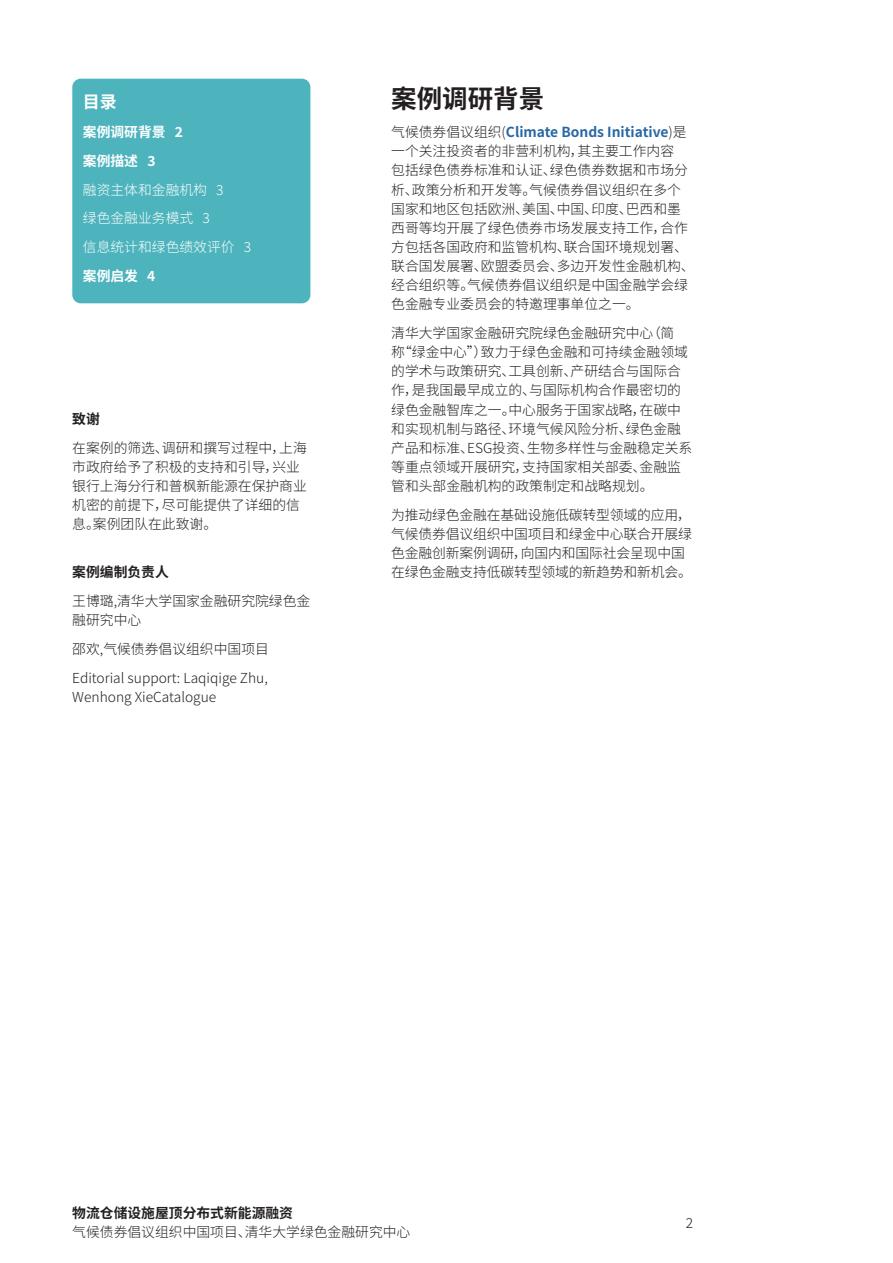
<style>
.page{position:relative;width:893px;height:1263px;background:#fff}
.page>*{position:absolute;margin:0;border:0;box-sizing:border-box;transform-origin:0 0}
.AA_Head{font:700 25.5px "Source Han Sans CN";color:#231f20}
.B_Head{font:700 16.95px "Source Han Sans CN";color:#fff}
._1_Body{font:300 13.8px/19.2px "Source Han Sans CN";color:#231f20}
._1_Body-2{font:300 13.8px "Source Han Sans CN";color:#fff}
.C_Head{font:700 13.8px "Source Han Sans CN";color:#231f20}
._1_Body-3{font:700 13.8px "Source Han Sans CN";color:#fff}
.s1{font-weight:700;color:#2767a4}
</style>
<div class="page">
<div style="left:72px;top:79px;width:238px;height:224px;background:#4db4bd;border-radius:9px"></div>
<p class="B_Head" style="left:83px;top:93px;width:36px">目录</p>
<p class="_1_Body-3" style="left:83px;top:124px;width:102px">案例调研背景 2</p>
<p class="_1_Body-3" style="left:83px;top:153px;width:74px">案例描述 3</p>
<p class="_1_Body-2" style="left:83px;top:182px;width:142px">融资主体和金融机构 3</p>
<p class="_1_Body-2" style="left:83px;top:210px;width:128px">绿色金融业务模式 3</p>
<p class="_1_Body-2" style="left:83px;top:239px;width:170px">信息统计和绿色绩效评价 3</p>
<p class="_1_Body-3" style="left:83px;top:268px;width:74px">案例启发 4</p>
<p class="C_Head" style="left:72px;top:411px;width:29px">致谢</p>
<p class="_1_Body" style="left:72px;top:438px;width:236px">在案例的筛选、调研和撰写过程中，上海市政府给予了积极的支持和引导，兴业银行上海分行和普枫新能源在保护商业机密的前提下，尽可能提供了详细的信息。案例团队在此致谢。</p>
<p class="C_Head" style="left:72px;top:564px;width:98px">案例编制负责人</p>
<p class="_1_Body" style="left:72px;top:592px;width:240px">王博璐,清华大学国家金融研究院绿色金融研究中心</p>
<p class="_1_Body" style="left:72px;top:639px;width:198px">邵欢,气候债券倡议组织中国项目</p>
<p class="_1_Body" style="left:72px;top:668px;width:197px">Editorial support: Laqiqige Zhu,<br>Wenhong XieCatalogue</p>
<p class="AA_Head" style="left:391px;top:85px;width:155px">案例调研背景</p>
<p class="_1_Body" style="left:391px;top:123px;width:305px">气候债券倡议组织(<span class="s1">Climate Bonds Initiative</span>)是一个关注投资者的非营利机构，其主要工作内容<br>包括绿色债券标准和认证、绿色债券数据和市场分析、政策分析和开发等。气候债券倡议组织在多个国家和地区包括欧洲、美国、中国、印度、巴西和墨西哥等均开展了绿色债券市场发展支持工作，合作方包括各国政府和监管机构、联合国环境规划署、联合国发展署、欧盟委员会、多边开发性金融机构、经合组织等。气候债券倡议组织是中国金融学会绿色金融专业委员会的特邀理事单位之一。</p>
<p class="_1_Body" style="left:391px;top:324px;width:303px">清华大学国家金融研究院绿色金融研究中心（简称“绿金中心”）致力于绿色金融和可持续金融领域的学术与政策研究、工具创新、产研结合与国际合作，是我国最早成立的、与国际机构合作最密切的绿色金融智库之一。中心服务于国家战略，在碳中和实现机制与路径、环境气候风险分析、绿色金融产品和标准、ESG投资、生物多样性与金融稳定关系等重点领域开展研究，支持国家相关部委、金融监管和头部金融机构的政策制定和战略规划。</p>
<p class="_1_Body" style="left:391px;top:505px;width:302px">为推动绿色金融在基础设施低碳转型领域的应用，气候债券倡议组织中国项目和绿金中心联合开展绿色金融创新案例调研，向国内和国际社会呈现中国在绿色金融支持低碳转型领域的新趋势和新机会。</p>
<p class="C_Head" style="left:72px;top:1205px;width:222px">物流仓储设施屋顶分布式新能源融资</p>
<p class="_1_Body" style="left:72px;top:1223px;width:340px">气候债券倡议组织中国项目、清华大学绿色金融研究中心</p>
<p class="_1_Body" style="left:686px;top:1213px;width:9px">2</p>
</div>
